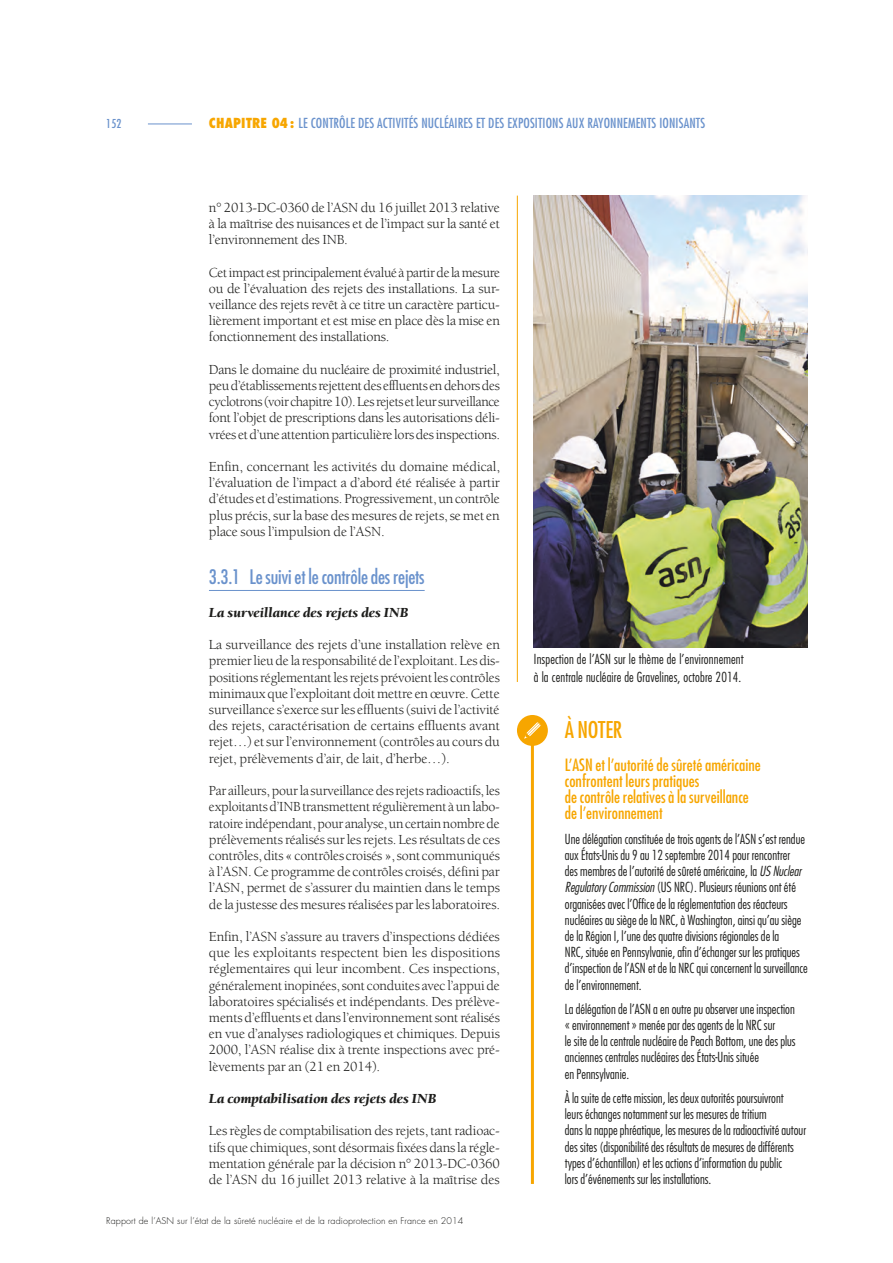
<style>
.page{position:relative;width:893px;height:1263px;background:#fff}
.page>*{position:absolute;margin:0;border:0;box-sizing:border-box;transform-origin:0 0}
.t1{font:condensed 22.5px "Futura";letter-spacing:-.01em;color:#f7a600}
.t2{font:condensed 19.5px "Futura";letter-spacing:-.01em;color:#6a92cc}
.t3{font:condensed 16.5px/16.2px "Futura";color:#f7a600}
.t4{font:14.25px/16.2px "Berkeley Std";letter-spacing:-.01em;color:#1d1d1b;text-align:justify}
.t5{font:italic 900 14.25px "Berkeley Std";color:#1d1d1b}
.t6{font:300 condensed 13.5px/16.2px "Futura";color:#1d1d1b}
.t7{font:condensed 13.5px "Futura Std";letter-spacing:.01em;color:#6a92cc}
.t8{font:condensed 12px "Futura Std";color:#6a92cc}
.t9{font:300 9px "Futura Std";letter-spacing:.01em;color:#1d1d1b}
.s1{font-weight:800;color:#f7a600}
.s2{font-style:italic}
</style>
<div class="page">
<hr style="left:209px;top:590px;width:216px;height:1px;background:#6a92cc">
<img style="left:534px;top:196px;width:274px;height:451px">
<hr style="left:517px;top:196px;width:1px;height:486px;background:#f7a600">
<div style="left:517px;top:715px;width:31px;height:31px;background:#f7a600;border-radius:50%"></div>
<svg style="left:524px;top:722px;width:17px;height:17px"></svg>
<hr style="left:531px;top:743px;width:3px;height:441px;background:#f7a600">
<hr style="left:148px;top:124px;width:44px;height:1px;background:#6a92cc">
<p class="t8" style="left:106px;top:116px;width:17px">152</p>
<p class="t7" style="left:209px;top:114px;width:498px"><span class="s1">CHAPITRE 04:</span> LE CONTRÔLE DES ACTIVITÉS NUCLÉAIRES ET DES EXPOSITIONS AUX RAYONNEMENTS IONISANTS</p>
<p class="t4" style="left:209px;top:199px;width:292px">n° -2013-DC-0360 de l’ASN du 16 juillet 2013 relative à la maîtrise des nuisances et de l’impact sur la santé et l’environnement des INB.</p>
<p class="t4" style="left:209px;top:264px;width:293px">Cet impact est principalement évalué à partir de la mesure ou de l’évaluation des rejets des installations. La sur&shy;veillance des rejets revêt à ce titre un caractère particu&shy;lièrement important et est mise en place dès la mise en fonctionnement des installations.</p>
<p class="t4" style="left:209px;top:361px;width:293px">Dans le domaine du nucléaire de proximité industriel, peu d’établissements rejettent des effluents en dehors des cyclotrons (voir chapitre 10). Les rejets et leur surveillance font l’objet de prescriptions dans les autorisations déli&shy;vrées et d’une attention particulière lors des inspections.</p>
<p class="t4" style="left:209px;top:459px;width:293px">Enfin, concernant les activités du domaine médical, l’évaluation de l’impact a d’abord été réalisée à partir d’études et d’estimations. Progressivement, un contrôle plus précis, sur la base des mesures de rejets, se met en place sous l’impulsion de l’ASN.</p>
<h2 class="t2" style="left:209px;top:565px;width:217px">3.3.1 Le suivi et le contrôle des rejets</h2>
<p class="t5" style="left:209px;top:605px;width:201px">La surveillance des rejets des INB</p>
<p class="t4" style="left:209px;top:637px;width:293px">La surveillance des rejets d’une installation relève en premier lieu de la responsabilité de l’exploitant. Les dis&shy;positions réglementant les rejets prévoient les contrôles minimaux que l’exploitant doit mettre en œuvre. Cette surveillance s’exerce sur les effluents (suivi de l’activité des rejets, caractérisation de certains effluents avant rejet…) et sur l’environnement (contrôles au cours du rejet, prélèvements d’air, de lait, d’herbe…).</p>
<p class="t4" style="left:209px;top:783px;width:293px">Par ailleurs, pour la surveillance des rejets radioactifs, les exploitants d’INB transmettent régulièrement à un labo&shy;ratoire indépendant, pour analyse, un certain nombre de prélèvements réalisés sur les rejets. Les résultats de ces contrôles, dits « contrôles croisés », sont communiqués à l’ASN. Ce programme de contrôles croisés, défini par l’ASN, permet de s’assurer du maintien dans le temps de la justesse des mesures réalisées par les laboratoires.</p>
<p class="t4" style="left:209px;top:928px;width:293px">Enfin, l’ASN s’assure au travers d’inspections dédiées que les exploitants respectent bien les dispositions réglementaires qui leur incombent. Ces inspections, généralement inopinées, sont conduites avec l’appui de laboratoires spécialisés et indépendants. Des prélève&shy;ments d’effluents et dans l’environnement sont réalisés en vue d’analyses radiologiques et chimiques. Depuis 2000, l’ASN réalise dix à trente inspections avec pré&shy;lèvements par an (21 en 2014).</p>
<p class="t5" style="left:209px;top:1091px;width:229px">La comptabilisation des rejets des INB</p>
<p class="t4" style="left:209px;top:1123px;width:292px">Les règles de comptabilisation des rejets, tant radioac&shy;tifs que chimiques, sont désormais fixées dans la régle&shy;mentation générale par la décision n° 2013-DC-0360 de l’ASN du 16 juillet 2013 relative à la maîtrise des</p>
<p class="t9" style="left:106px;top:1216px;width:359px">Rapport de l’ASN sur l’état de la sûreté nucléaire et de la radioprotection en France en 2014</p>
<p class="t6" style="left:534px;top:650px;width:211px;line-height:18px">Inspection de l’ASN sur le thème de l’environnement à la centrale nucléaire de Gravelines, octobre 2014.</p>
<h1 class="t1" style="left:565px;top:716px;width:59px">À NOTER</h1>
<p class="t3" style="left:565px;top:756px;width:197px">L’ASN et l’autorité de sûreté américaine confrontent leurs pratiques<br>de contrôle relatives à la surveillance de l’environnement</p>
<p class="t6" style="left:565px;top:830px;width:245px">Une délégation constituée de trois agents de l’ASN s’est rendue aux États-Unis du 9 au 12 septembre 2014 pour rencontrer<br>des membres de l’autorité de sûreté américaine, la <span class="s2">USNuclear RegulatoryCommission</span>(US NRC). Plusieurs réunions ont été organisées avec l’Office de la réglementation des réacteurs nucléaires au siège de la NRC, à Washington, ainsi qu’au siège de la Région I, l’une des quatre divisions régionales de la<br>NRC, située en Pennsylvanie, afin d’échanger sur les pratiques d’inspection de l’ASN et de la NRC qui concernent la surveillance de l’environnement.</p>
<p class="t6" style="left:565px;top:1001px;width:232px">La délégation de l’ASN a en outre pu observer une inspection « environnement » menée par des agents de la NRC sur<br>le site de la centrale nucléaire de Peach Bottom, une des plus anciennes centrales nucléaires des États-Unis située<br>en Pennsylvanie.</p>
<p class="t6" style="left:565px;top:1090px;width:243px">À la suite de cette mission, les deux autorités poursuivront<br>leurs échanges notamment sur les mesures de tritium<br>dans la nappe phréatique, les mesures de la radioactivité autour des sites (disponibilité des résultats de mesures de différents types d’échantillon) et les actions d’information du public<br>lors d’événements sur les installations.</p>
</div>
